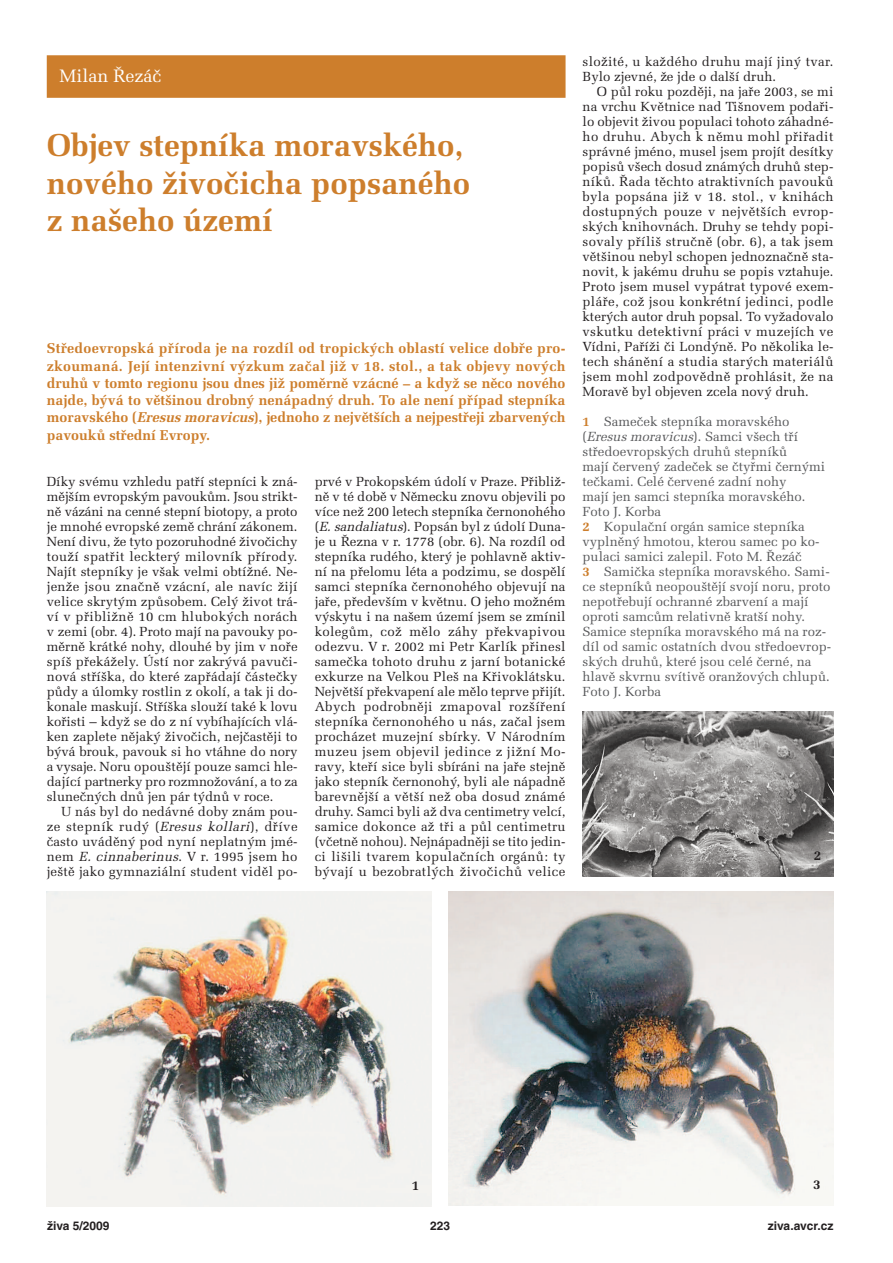
<style>
.page{position:relative;width:893px;height:1263px;background:#fff}
.page>*{position:absolute;margin:0;border:0;box-sizing:border-box;transform-origin:0 0}
.t1{font:700 31.5px/37.5px "Melior CE";color:#cd7e2c}
.t2{font:18px "Melior CE";color:#fff}
.t3{font:700 14.25px/17.2px "Melior CE";color:#cd7e2c;text-align:justify}
.t4{font:700 13.5px "Melior CE";color:#231f20}
.t5{font:13.2px/15px "Melior CE";letter-spacing:.015em;color:#231f20;text-align:justify}
.t6{font:13.2px/15px "Melior CE";color:#57585a}
.t7{font:700 12px "Helvetica CE";color:#231f20}
.s1{font-style:italic}
.s2{font-weight:700;color:#cd7e2c}
</style>
<div class="page">
<div style="left:47px;top:55px;width:519px;height:43px;background:#cd7e2c"></div>
<img style="left:449px;top:891px;width:384px;height:314px">
<img style="left:47px;top:891px;width:385px;height:315px">
<img style="left:583px;top:711px;width:250px;height:165px">
<h2 class="t2" style="left:60px;top:70px;width:103px">Milan Řezáč</h2>
<h1 class="t1" style="left:47px;top:130px;width:425px">Objev stepníka moravského, nového živočicha popsaného z našeho území</h1>
<p class="t3" style="left:47px;top:341px;width:520px">Středoevropská příroda je na rozdíl od tropických oblastí velice dobře pro&shy;zkoumaná. Její intenzivní výzkum začal již v 18. stol., a tak objevy nových druhů v tomto regionu jsou dnes již poměrně vzácné – a když se něco nového najde, bývá to většinou drobný nenápadný druh. To ale není případ stepníka moravského (<span class="s1">Eresusmoravicus</span>), jednoho z největších a nejpestřeji zbarvených pavouků střední Evropy.</p>
<p class="t5" style="left:47px;top:476px;width:252px">Díky svému vzhledu patří stepníci k zná&shy;mějším evropským pavoukům. Jsou strikt&shy;ně vázáni na cenné stepní biotopy, a proto je mnohé evropské země chrání zákonem.<br>Není divu, že tyto pozoruhodné živočichy touží spatřit leckterý milovník přírody.<br>Najít stepníky je však velmi obtížné. Ne&shy;jenže jsou značně vzácní, ale navíc žijí velice skrytým způsobem. Celý život trá&shy;ví v přibližně 10 cm hlubokých norách v zemi (obr. 4). Proto mají na pavouky po&shy;měrně krátké nohy, dlouhé by jim v noře spíš překážely. Ústí nor zakrývá pavuči&shy;nová stříška, do které zapřádají částečky půdy a úlomky rostlin z okolí, a tak ji do&shy;konale maskují. Stříška slouží také k lovu kořisti – když se do z ní vybíhajících vlá&shy;ken zaplete nějaký živočich, nejčastěji to bývá brouk, pavouk si ho vtáhne do nory a vysaje. Noru opouštějí pouze samci hle&shy;dající partnerky pro rozmnožování, a to za slunečných dnů jen pár týdnů v roce.</p>
<p class="t5" style="left:47px;top:806px;width:252px;text-indent:14px">U nás byl do nedávné doby znám pou&shy;ze stepník rudý (<span class="s1">Eresus kollari</span>), dříve často uváděný pod nyní neplatným jmé&shy;nem <span class="s1">E. cinnaberinus</span>. V r. 1995 jsem ho ještě jako gymnaziální student viděl po-</p>
<p class="t5" style="left:315px;top:476px;width:252px">prvé v Prokopském údolí v Praze. Přibliž&shy;ně v té době v Německu znovu objevili po více než 200 letech stepníka černonohého (<span class="s1">E.sandaliatus</span>). Popsán byl z údolí Duna&shy;je u Řezna v r. 1778 (obr. 6). Na rozdíl od stepníka rudého, který je pohlavně aktiv&shy;ní na přelomu léta a podzimu, se dospělí samci stepníka černonohého objevují na jaře, především v květnu. O jeho možném výskytu i na našem území jsem se zmínil kolegům, což mělo záhy překvapivou odezvu. V r. 2002 mi Petr Karlík přinesl samečka tohoto druhu z jarní botanické exkurze na Velkou Pleš na Křivoklátsku.<br>Největší překvapení ale mělo teprve přijít.<br>Abych podrobněji zmapoval rozšíření stepníka černonohého u nás, začal jsem procházet muzejní sbírky. V Národním muzeu jsem objevil jedince z jižní Mo&shy;ravy, kteří sice byli sbíráni na jaře stejně jako stepník černonohý, byli ale nápadně barevnější a větší než oba dosud známé druhy. Samci byli až dva centimetry velcí, samice dokonce až tři a půl centimetru (včetně nohou). Nejnápadněji se tito jedin&shy;ci lišili tvarem kopulačních orgánů: ty bývají u bezobratlých živočichů velice</p>
<p class="t5" style="left:583px;top:56px;width:252px">složité, u každého druhu mají jiný tvar.<br>Bylo zjevné, že jde o další druh.</p>
<p class="t5" style="left:583px;top:86px;width:252px;text-indent:14px">O půl roku později, na jaře 2003, se mi na vrchu Květnice nad Tišnovem podaři&shy;lo objevit živou populaci tohoto záhadné&shy;ho druhu. Abych k němu mohl přiřadit správné jméno, musel jsem projít desítky popisů všech dosud známých druhů step&shy;níků. Řada těchto atraktivních pavouků byla popsána již v 18. stol., v knihách dostupných pouze v největších evrop&shy;ských knihovnách. Druhy se tehdy popi&shy;sovaly příliš stručně (obr. 6), a tak jsem většinou nebyl schopen jednoznačně sta&shy;novit, k jakému druhu se popis vztahuje.<br>Proto jsem musel vypátrat typové exem&shy;pláře, což jsou konkrétní jedinci, podle kterých autor druh popsal. To vyžadovalo vskutku detektivní práci v muzejích ve Vídni, Paříži či Londýně. Po několika le&shy;tech shánění a studia starých materiálů jsem mohl zodpovědně prohlásit, že na Moravě byl objeven zcela nový druh.</p>
<p class="t6" style="left:583px;top:416px;width:250px"><span class="s2">1</span> Sameček stepníka moravského (<span class="s1">Eresusmoravicus</span>). Samci všech tří středoevropských druhů stepníků<br>mají červený zadeček se čtyřmi černými tečkami. Celé červené zadní nohy<br>mají jen samci stepníka moravského.<br>Foto J. Korba<br><span class="s2">2</span> Kopulační orgán samice stepníka vyplněný hmotou, kterou samec po ko&shy;pulaci samici zalepil. Foto M. Řezáč<br><span class="s2">3</span> Samička stepníka moravského. Sami&shy;ce stepníků neopouštějí svojí noru, proto nepotřebují ochranné zbarvení a mají oproti samcům relativně kratší nohy.<br>Samice stepníka moravského má na roz&shy;díl od samic ostatních dvou středoevrop&shy;ských druhů, které jsou celé černé, na hlavě skvrnu svítivě oranžových chlupů.<br>Foto J. Korba</p>
<p class="t4" style="left:814px;top:851px;width:9px">2</p>
<p class="t4" style="left:412px;top:1181px;width:9px">1</p>
<p class="t4" style="left:813px;top:1180px;width:9px">3</p>
<p class="t7" style="left:47px;top:1221px;width:64px">živa 5/2009</p>
<p class="t7" style="left:430px;top:1221px;width:22px">223</p>
<p class="t7" style="left:768px;top:1221px;width:67px">ziva.avcr.cz</p>
</div>
